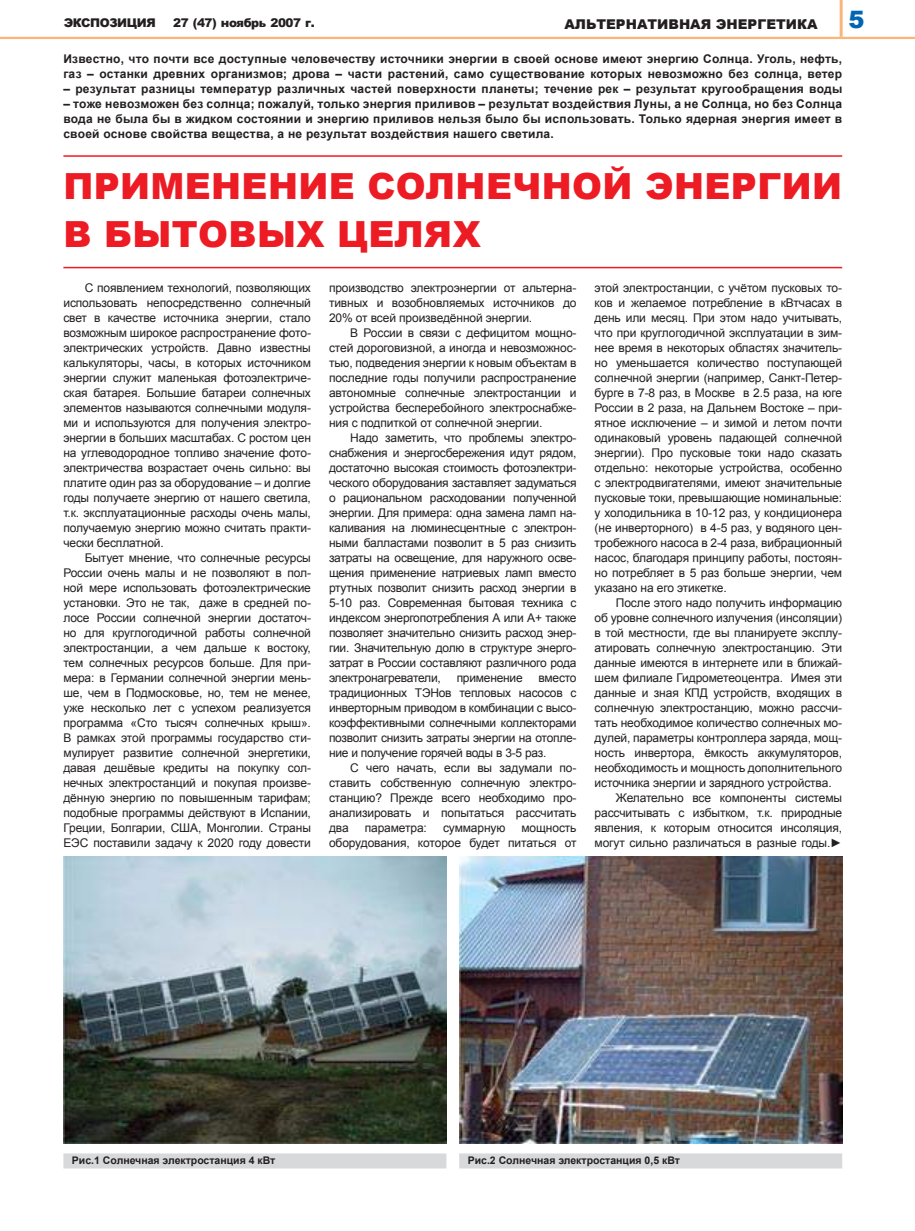
<style>
.page{position:relative;width:915px;height:1231px;background:#fff}
.page>*{position:absolute;margin:0;border:0;box-sizing:border-box;transform-origin:0 0}
.t1{font:900 36px/48px "Arial";letter-spacing:.01em;color:#ed1c24}
.t2{font:900 24px "Arial";color:#0066b3}
.t3{font:900 13.5px "Arial";color:#231f20}
.t4{font:12px/15px "Arial";letter-spacing:-.01em;color:#231f20;text-align:justify}
.t5{font:700 12px/15px "Arial";letter-spacing:.02em;color:#231f20}
.t6{font:900 12px "Arial";letter-spacing:-.035em;color:#231f20}
.t7{font:700 10.5px "Arial";color:#231f20}
</style>
<div class="page">
<hr style="left:0;top:37px;width:914px;height:2px;background:#fbb677">
<hr style="left:839px;top:0;width:3px;height:37px;background:#fbb677">
<hr style="left:63px;top:155px;width:778px;height:2px;background:#ed1c24">
<hr style="left:63px;top:267px;width:778px;height:1px;background:#ed1c24">
<img style="left:63px;top:856px;width:383px;height:287px">
<img style="left:459px;top:856px;width:382px;height:287px">
<div style="left:63px;top:1153px;width:383px;height:15px;background:#d8d9db"></div>
<div style="left:459px;top:1153px;width:382px;height:15px;background:#d8d9db"></div>
<p class="t6" style="left:64px;top:14px;width:93px">ЭКСПОЗИЦИЯ</p>
<p class="t6" style="left:173px;top:14px;width:143px">27 (47) ноябрь 2007 г.</p>
<p class="t3" style="left:564px;top:14px;width:254px">АЛЬТЕРНАТИВНАЯ ЭНЕРГЕТИКА</p>
<h2 class="t2" style="left:848px;top:2px;width:18px">5</h2>
<p class="t5" style="left:63px;top:51px;width:780px">Известно, что почти все доступные человечеству источники энергии в своей основе имеют энергию Солнца. Уголь, нефть, газ – останки древних организмов; дрова – части растений, само существование которых невозможно без солнца, ветер</p>
<p class="t5" style="left:63px;top:81px;width:780px">– результат разницы температур различных частей поверхности планеты; течение рек – результат кругообращения воды</p>
<p class="t5" style="left:63px;top:96px;width:780px;text-align:justify">– тоже невозможен без солнца; пожалуй, только энергия приливов – результат воздействия Луны, а не Солнца, но без Солнца вода не была бы в жидком состоянии и энергию приливов нельзя было бы использовать. Только ядерная энергия имеет в своей основе свойства вещества, а не результат воздействия нашего светила.</p>
<h1 class="t1" style="left:63px;top:161px;width:780px">ПРИМЕНЕНИЕ СОЛНЕЧНОЙ ЭНЕРГИИ<br>В БЫТОВЫХ ЦЕЛЯХ</h1>
<p class="t4" style="left:63px;top:280px;width:249px;text-indent:21px">С появлением технологий, позволяющих использовать непосредственно солнечный свет в качестве источника энергии, стало возможным широкое распространение фото&shy;электрических устройств. Давно известны калькуляторы, часы, в которых источником энергии служит маленькая фотоэлектриче&shy;ская батарея. Большие батареи солнечных элементов называются солнечными модуля&shy;ми и используются для получения электро&shy;энергии в больших масштабах. С ростом цен на углеводородное топливо значение фото&shy;электричества возрастает очень сильно: вы платите один раз за оборудование – и долгие годы получаете энергию от нашего светила, т.к. эксплуатационные расходы очень малы, получаемую энергию можно считать практи&shy;чески бесплатной.</p>
<p class="t4" style="left:63px;top:550px;width:249px;text-indent:21px">Бытует мнение, что солнечные ресурсы России очень малы и не позволяют в пол&shy;ной мере использовать фотоэлектрические установки. Это не так, даже в средней по&shy;лосе России солнечной энергии достаточ&shy;но для круглогодичной работы солнечной электростанции, а чем дальше к востоку, тем солнечных ресурсов больше. Для при&shy;мера: в Германии солнечной энергии мень&shy;ше, чем в Подмосковье, но, тем не менее, уже несколько лет с успехом реализуется программа «Сто тысяч солнечных крыш».<br>В рамках этой программы государство сти&shy;мулирует развитие солнечной энергетики, давая дешёвые кредиты на покупку сол&shy;нечных электростанций и покупая произве&shy;дённую энергию по повышенным тарифам; подобные программы действуют в Испании, Греции, Болгарии, США, Монголии. Страны ЕЭС поставили задачу к 2020 году довести</p>
<p class="t4" style="left:329px;top:280px;width:249px">производство электроэнергии от альтерна&shy;тивных и возобновляемых источников до 20% от всей произведённой энергии.</p>
<p class="t4" style="left:329px;top:325px;width:249px;text-indent:21px">В России в связи с дефицитом мощно&shy;стей дороговизной, а иногда и невозможнос&shy;тью, подведения энергии к новым объектам в последние годы получили распространение автономные солнечные электростанции и устройства бесперебойного электроснабже&shy;ния с подпиткой от солнечной энергии.</p>
<p class="t4" style="left:329px;top:430px;width:249px;text-indent:21px">Надо заметить, что проблемы электро&shy;снабжения и энергосбережения идут рядом, достаточно высокая стоимость фотоэлектри&shy;ческого оборудования заставляет задуматься о рациональном расходовании полученной энергии. Для примера: одна замена ламп на&shy;каливания на люминесцентные с электрон&shy;ными балластами позволит в 5 раз снизить затраты на освещение, для наружного осве&shy;щения применение натриевых ламп вместо ртутных позволит снизить расход энергии в 5-10 раз. Современная бытовая техника с индексом энергопотребления А или А+ также позволяет значительно снизить расход энер&shy;гии. Значительную долю в структуре энерго&shy;затрат в России составляют различного рода электронагреватели,</p>
<p class="t4" style="left:329px;top:670px;width:249px;text-indent:209px">вместо традиционных ТЭНов тепловых насосов с инверторным приводом в комбинации с высо&shy;коэффективными солнечными коллекторами позволит снизить затраты энергии на отопле&shy;ние и получение горячей воды в 3-5 раз.</p>
<p class="t4" style="left:329px;top:760px;width:249px;text-indent:21px">С чего начать, если вы задумали по&shy;ставить собственную солнечную электро&shy;станцию? Прежде всего необходимо про&shy;анализировать и попытаться рассчитать два</p>
<p class="t4" style="left:456px;top:670px;width:67px">применение</p>
<p class="t4" style="left:329px;top:820px;width:249px;text-align:right">мощность<br>оборудования, которое будет питаться от</p>
<p class="t4" style="left:364px;top:820px;width:64px">параметра:</p>
<p class="t4" style="left:443px;top:820px;width:64px">суммарную</p>
<p class="t4" style="left:594px;top:280px;width:249px">этой электростанции, с учётом пусковых то&shy;ков и желаемое потребление в кВтчасах в день или месяц. При этом надо учитывать, что при круглогодичной эксплуатации в зим&shy;нее время в некоторых областях значитель&shy;но уменьшается количество поступающей солнечной энергии (например, Санкт-Петер&shy;бурге в 7-8 раз, в Москве в 2.5 раза, на юге России в 2 раза, на Дальнем Востоке – при&shy;ятное исключение – и зимой и летом почти одинаковый уровень падающей солнечной энергии). Про пусковые токи надо сказать отдельно: некоторые устройства, особенно с электродвигателями, имеют значительные пусковые токи, превышающие номинальные: у холодильника в 10-12 раз, у кондиционера (не инверторного) в 4-5 раз, у водяного цен&shy;тробежного насоса в 2-4 раза, вибрационный насос, благодаря принципу работы, постоян&shy;но потребляет в 5 раз больше энергии, чем указано на его этикетке.</p>
<p class="t4" style="left:615px;top:595px;width:228px">После этого надо получить информацию</p>
<p class="t4" style="left:594px;top:610px;width:249px">об уровне солнечного излучения (инсоляции)</p>
<p class="t4" style="left:594px;top:625px;width:249px">в той местности, где вы планируете эксплу-</p>
<p class="t4" style="left:594px;top:640px;width:249px">атировать солнечную электростанцию. Эти</p>
<p class="t4" style="left:594px;top:655px;width:249px">данные имеются в интернете или в ближай-</p>
<p class="t4" style="left:594px;top:670px;width:249px">шем филиале Гидрометеоцентра. Имея эти</p>
<p class="t4" style="left:594px;top:685px;width:249px">данные и зная КПД устройств, входящих в</p>
<p class="t4" style="left:594px;top:700px;width:249px">солнечную электростанцию, можно рассчи-</p>
<p class="t4" style="left:594px;top:715px;width:249px">тать необходимое количество солнечных мо-</p>
<p class="t4" style="left:594px;top:730px;width:249px">дулей, параметры контроллера заряда, мощ-</p>
<p class="t4" style="left:594px;top:745px;width:249px">ность инвертора, ёмкость аккумуляторов,</p>
<p class="t4" style="left:594px;top:760px;width:249px">необходимость и мощность дополнительного</p>
<p class="t4" style="left:594px;top:775px;width:238px">источника энергии и зарядного устройства.</p>
<p class="t4" style="left:615px;top:790px;width:228px">Желательно все компоненты системы</p>
<p class="t4" style="left:594px;top:805px;width:249px">рассчитывать с избытком, т.к. природные</p>
<p class="t4" style="left:594px;top:820px;width:249px">явления, к которым относится инсоляция,</p>
<p class="t4" style="left:594px;top:835px;width:249px">могут сильно различаться в разные годы.►</p>
<p class="t7" style="left:72px;top:1152px;width:205px">Рис.1 Солнечная электростанция 4 кВт</p>
<p class="t7" style="left:467px;top:1152px;width:214px">Рис.2 Солнечная электростанция 0,5 кВт</p>
</div>
